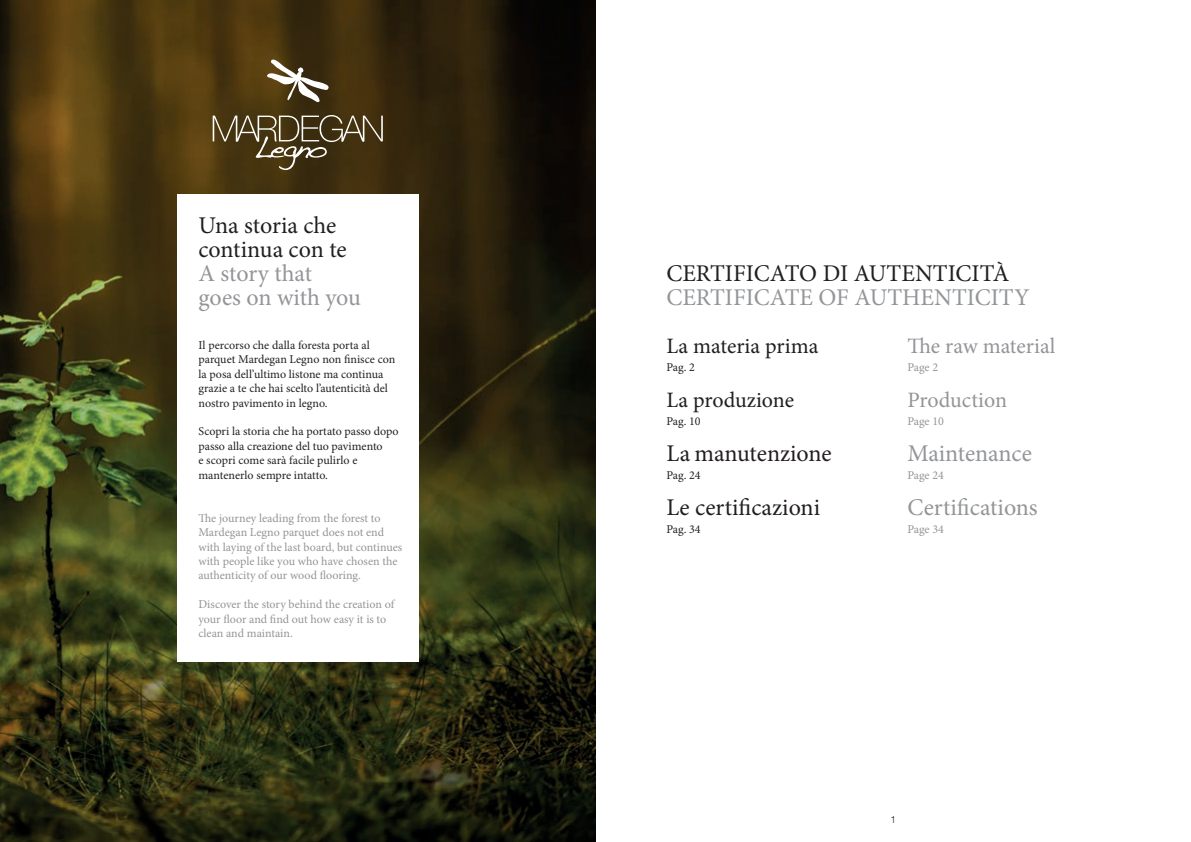
<style>
.page{position:relative;width:1191px;height:842px;background:#fff}
.page>*{position:absolute;margin:0;border:0;box-sizing:border-box;transform-origin:0 0}
.t1{font:24px/24px "Minion Pro";color:#231f20}
.t2{font:24px/24px "Minion Pro";color:#939598}
.t3{font:22px "Minion Pro";color:#231f20}
.t4{font:22px "Minion Pro";color:#939598}
.t5{font:12px/14.4px "Minion Pro";color:#231f20}
.t6{font:12px/14.4px "Minion Pro";letter-spacing:-.005em;color:#939598}
.t7{font:300 10px "Helvetica Neue LT Std";color:#231f20}
</style>
<div class="page">
<img style="left:0;top:0;width:595px;height:578px">
<svg style="left:0;top:578px;width:595px;height:264px;background:#2a2c11"></svg>
<div style="left:177px;top:194px;width:241px;height:468px;background:#fff"></div>
<svg style="left:213px;top:115px;width:170px;height:55px;background:#5d4e30"></svg>
<svg style="left:266px;top:59px;width:63px;height:43px"></svg>
<h1 class="t1" style="left:198px;top:213px;width:150px">Una storia che continua con te</h1>
<h1 class="t2" style="left:198px;top:261px;width:164px">A story that<br>goes on with you</h1>
<p class="t5" style="left:198px;top:338px;width:198px">Il percorso che dalla foresta porta al parquet Mardegan Legno non finisce con la posa dell’ultimo listone ma continua grazie a te che hai scelto l’autenticità del nostro pavimento in legno.</p>
<p class="t5" style="left:198px;top:424px;width:202px">Scopri la storia che ha portato passo dopo passo alla creazione del tuo pavimento<br>e scopri come sarà facile pulirlo e mantenerlo sempre intatto.</p>
<p class="t6" style="left:198px;top:511px;width:205px">The journey leading from the forest to Mardegan Legno parquet does not end with laying of the last board, but continues with people like you who have chosen the authenticity of our wood flooring.</p>
<p class="t6" style="left:198px;top:597px;width:197px">Discover the story behind the creation of your floor and find out how easy it is to clean and maintain.</p>
<h1 class="t1" style="left:666px;top:261px;width:344px">CERTIFICATO DI AUTENTICITÀ</h1>
<h1 class="t2" style="left:666px;top:285px;width:365px">CERTIFICATE OF AUTHENTICITY</h1>
<h2 class="t3" style="left:666px;top:331px;width:153px">La materia prima</h2>
<p class="t5" style="left:666px;top:360px;width:30px">Pag. 2</p>
<h2 class="t3" style="left:666px;top:385px;width:129px">La produzione</h2>
<p class="t5" style="left:666px;top:414px;width:36px">Pag. 10</p>
<h1 class="t1" style="left:666px;top:441px;width:167px">La manutenzione</h1>
<p class="t5" style="left:666px;top:468px;width:36px">Pag. 24</p>
<h1 class="t1" style="left:666px;top:495px;width:155px">Le certificazioni</h1>
<p class="t5" style="left:666px;top:522px;width:36px">Pag. 34</p>
<h2 class="t4" style="left:907px;top:331px;width:150px">The raw material</h2>
<p class="t6" style="left:907px;top:360px;width:32px">Page 2</p>
<h2 class="t4" style="left:907px;top:385px;width:101px">Production</h2>
<p class="t6" style="left:907px;top:414px;width:38px">Page 10</p>
<h1 class="t2" style="left:907px;top:441px;width:126px">Maintenance</h1>
<p class="t6" style="left:907px;top:468px;width:38px">Page 24</p>
<h1 class="t2" style="left:907px;top:495px;width:132px">Certifications</h1>
<p class="t6" style="left:907px;top:522px;width:38px">Page 34</p>
<p class="t7" style="left:890px;top:813px;width:7px">1</p>
</div>
